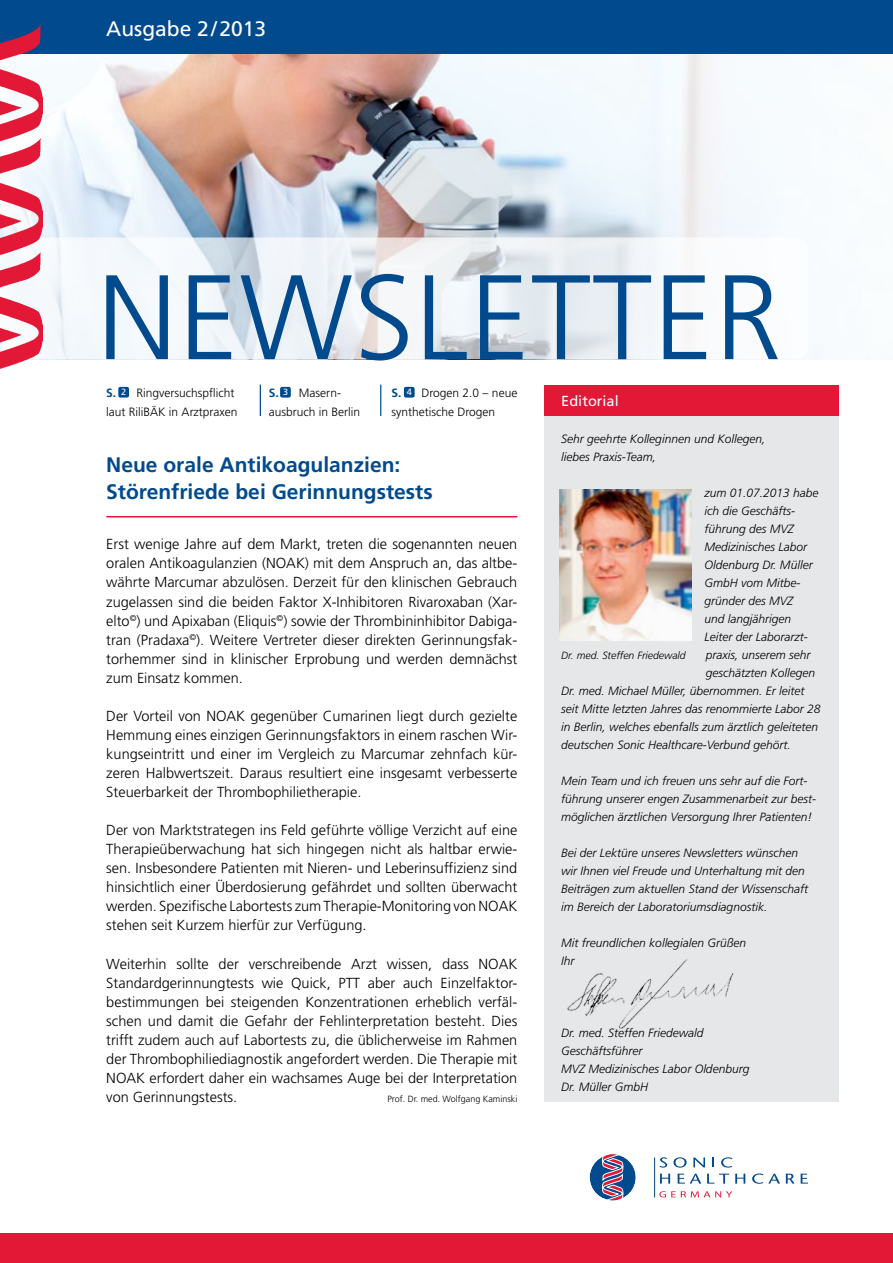
<style>
.page{position:relative;width:893px;height:1263px;background:#fff}
.page>*{position:absolute;margin:0;border:0;box-sizing:border-box;transform-origin:0 0}
.t1{font:300 120px "Frutiger";letter-spacing:.01em;color:#004a8d}
.t2{font:700 21px/27px "Frutiger";color:#004a8d}
.t3{font:21px "Frutiger";color:#fff}
.t4{font:300 14.55px/19px "Frutiger";color:#000;text-align:justify}
.t5{font:14.55px "Frutiger";color:#fff}
.t6{font:italic 300 12px/18px "Frutiger";color:#000}
.t7{font:300 12px/19px "Frutiger";color:#000}
.t8{font:italic 300 10.5px "Frutiger";color:#000}
.t9{font:300 9px "Frutiger";color:#000}
.t10{font:9px "Frutiger";color:#fff}
.s1{font-weight:700;color:#004a8d}
</style>
<div class="page">
<div style="left:280px;top:387px;width:11px;height:11px;background:#004a8d;border-radius:2px"></div>
<hr style="left:260px;top:385px;width:1px;height:31px;background:#004a8d">
<hr style="left:380px;top:385px;width:1px;height:31px;background:#004a8d">
<div style="left:404px;top:387px;width:11px;height:11px;background:#004a8d;border-radius:2px"></div>
<div style="left:118px;top:387px;width:11px;height:11px;background:#004a8d;border-radius:2px"></div>
<hr style="left:106px;top:516px;width:411px;height:1px;background:#e31736">
<div style="left:0;top:1233px;width:893px;height:30px;background:#e31736"></div>
<img style="left:42px;top:53px;width:851px;height:306px">
<div style="left:0;top:0;width:893px;height:53px;background:#004a8d"></div>
<svg style="left:0;top:237px;width:808px;height:122px;fill:#f2f6f9"></svg>
<hr style="left:654px;top:1157px;width:1px;height:40px;background:#004a8d">
<svg style="left:589px;top:1154px;width:47px;height:46px"></svg>
<svg style="left:659px;top:1157px;width:8px;height:10px"></svg>
<svg style="left:673px;top:1157px;width:14px;height:10px"></svg>
<svg style="left:693px;top:1157px;width:12px;height:10px"></svg>
<svg style="left:712px;top:1157px;width:2px;height:10px"></svg>
<svg style="left:721px;top:1157px;width:11px;height:10px"></svg>
<svg style="left:660px;top:1173px;width:10px;height:10px"></svg>
<svg style="left:678px;top:1173px;width:23px;height:10px"></svg>
<svg style="left:707px;top:1173px;width:22px;height:10px"></svg>
<svg style="left:735px;top:1173px;width:10px;height:10px"></svg>
<svg style="left:752px;top:1173px;width:28px;height:11px"></svg>
<svg style="left:786px;top:1173px;width:8px;height:11px"></svg>
<svg style="left:801px;top:1173px;width:7px;height:10px"></svg>
<svg style="left:659px;top:1191px;width:73px;height:6px"></svg>
<img style="left:0;top:25px;width:42px;height:344px">
<div style="left:544px;top:385px;width:295px;height:717px;background:#e6e7e8"></div>
<div style="left:544px;top:385px;width:295px;height:31px;background:#e31736"></div>
<img style="left:560px;top:489px;width:132px;height:151px">
<img style="left:567px;top:959px;width:167px;height:70px">
<h2 class="t3" style="left:106px;top:16px;width:161px">Ausgabe 2/2013</h2>
<h1 class="t1" style="left:97px;top:250px;width:434px">NEWSLetter</h1>
<p class="t5" style="left:561px;top:392px;width:59px">Editorial</p>
<p class="t6" style="left:561px;top:430px;width:206px">Sehr geehrte Kolleginnen und Kollegen, liebes Praxis-Team,</p>
<p class="t6" style="left:704px;top:484px;width:116px">zum 01.07.2013 habe</p>
<p class="t6" style="left:704px;top:502px;width:91px">ich die Geschäfts-</p>
<p class="t6" style="left:704px;top:520px;width:91px">führung des MVZ</p>
<p class="t6" style="left:704px;top:538px;width:104px">Medizinisches Labor</p>
<p class="t6" style="left:704px;top:556px;width:110px">Oldenburg Dr. Müller</p>
<p class="t6" style="left:704px;top:574px;width:97px">GmbH vom Mitbe-</p>
<p class="t6" style="left:704px;top:592px;width:90px">gründer des MVZ</p>
<p class="t6" style="left:704px;top:610px;width:88px">und langjährigen</p>
<p class="t6" style="left:704px;top:628px;width:105px">Leiter der Laborarzt-</p>
<p class="t6" style="left:706px;top:646px;width:106px">praxis, unserem sehr</p>
<p class="t6" style="left:706px;top:664px;width:111px">geschätzten Kollegen</p>
<p class="t6" style="left:561px;top:682px;width:245px">Dr. med. Michael Müller, übernommen. Er leitet</p>
<p class="t6" style="left:561px;top:700px;width:261px">seit Mitte letzten Jahres das renommierte Labor 28</p>
<p class="t6" style="left:561px;top:718px;width:258px">in Berlin, welches ebenfalls zum ärztlich geleiteten</p>
<p class="t6" style="left:561px;top:736px;width:231px">deutschen Sonic Healthcare-Verbund gehört.</p>
<p class="t6" style="left:561px;top:772px;width:256px">Mein Team und ich freuen uns sehr auf die Fort&shy;führung unserer engen Zusammenarbeit zur best&shy;möglichen ärztlichen Versorgung Ihrer Patienten!</p>
<p class="t6" style="left:561px;top:844px;width:248px">Bei der Lektüre unseres Newsletters wünschen wir Ihnen viel Freude und Unterhaltung mit den Beiträgen zum aktuellen Stand der Wissenschaft im Bereich der Laboratoriumsdiagnostik.</p>
<p class="t6" style="left:561px;top:934px;width:186px">Mit freundlichen kollegialen Grüßen<br>Ihr</p>
<p class="t7" style="left:106px;top:383px;width:130px"><span class="s1">S.</span> Ringversuchspflicht</p>
<p class="t10" style="left:407px;top:387px;width:7px">4</p>
<p class="t7" style="left:106px;top:402px;width:133px">laut RiliBÄK in Arztpraxen</p>
<p class="t7" style="left:269px;top:383px;width:93px"><span class="s1">S.</span> Masern&shy;ausbruch in Berlin</p>
<p class="t10" style="left:283px;top:387px;width:7px">3</p>
<p class="t7" style="left:391px;top:383px;width:127px"><span class="s1">S.</span> Drogen 2.0 – neue synthetische Drogen</p>
<p class="t10" style="left:121px;top:387px;width:7px">2</p>
<h2 class="t2" style="left:106px;top:451px;width:328px">Neue orale Antikoagulanzien:<br>Störenfriede bei Gerinnungstests</h2>
<p class="t4" style="left:106px;top:535px;width:413px">Erst wenige Jahre auf dem Markt, treten die sogenannten neuen oralen Antikoagulanzien (NOAK) mit dem Anspruch an, das altbe&shy;währte Marcumar abzulösen. Derzeit für den klinischen Gebrauch zugelassen sind die beiden Faktor X-Inhibitoren Rivaroxaban (Xar&shy;elto<sup>©</sup>) und Apixaban (Eliquis<sup>©</sup>) sowie der Thrombininhibitor Dabiga&shy;tran (Pradaxa<sup>©</sup>). Weitere Vertreter dieser direkten Gerinnungsfak&shy;torhemmer sind in klinischer Erprobung und werden demnächst zum Einsatz kommen.</p>
<p class="t4" style="left:106px;top:706px;width:413px">Der Vorteil von NOAK gegenüber Cumarinen liegt durch gezielte Hemmung eines einzigen Gerinnungsfaktors in einem raschen Wir&shy;kungseintritt und einer im Vergleich zu Marcumar zehnfach kür&shy;zeren Halbwertszeit. Daraus resultiert eine insgesamt verbesserte Steuerbarkeit der Thrombophilietherapie.</p>
<p class="t4" style="left:106px;top:821px;width:413px">Der von Marktstrategen ins Feld geführte völlige Verzicht auf eine Therapieüberwachung hat sich hingegen nicht als haltbar erwie&shy;sen. Insbesondere Patienten mit Nieren- und Leberinsuffizienz sind hinsichtlich einer Überdosierung gefährdet und sollten überwacht werden. Spezifische Labortests zum Therapie-Monitoring von NOAK stehen seit Kurzem hierfür zur Verfügung.</p>
<p class="t4" style="left:106px;top:954px;width:413px">Weiterhin sollte der verschreibende Arzt wissen, dass NOAK Standardgerinnungtests wie Quick, PTT aber auch Einzelfaktor&shy;bestimmungen bei steigenden Konzentrationen erheblich verfäl&shy;schen und damit die Gefahr der Fehlinterpretation besteht. Dies trifft zudem auch auf Labortests zu, die üblicherweise im Rahmen der Thrombophiliediagnostik angefordert werden. Die Therapie mit NOAK erfordert daher ein wachsames Auge bei der Interpretation von Gerinnungstests.</p>
<p class="t8" style="left:561px;top:649px;width:126px">Dr. med. Steffen Friedewald</p>
<p class="t6" style="left:561px;top:1024px;width:190px">Dr. med. Steffen Friedewald<br>Geschäftsführer<br>MVZ Medizinisches Labor Oldenburg<br>Dr. Müller GmbH</p>
<p class="t9" style="left:387px;top:1094px;width:131px">Prof. Dr. med. Wolfgang Kaminski</p>
</div>
